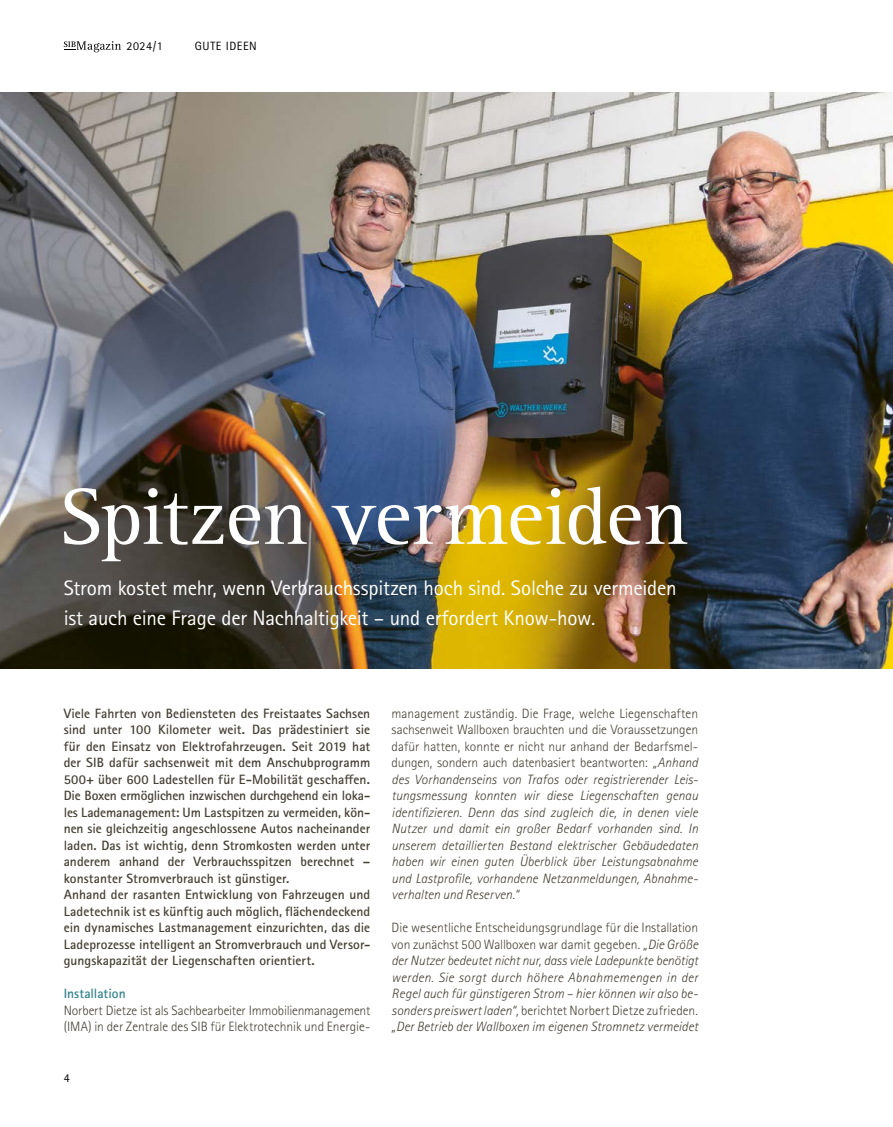
<style>
.page{position:relative;width:893px;height:1127px;background:#fff}
.page>*{position:absolute;margin:0;border:0;box-sizing:border-box;transform-origin:0 0}
.H2_-_Headline_-_Artikel_-_55_pt{font:82.5px "Rotis Serif Pro";letter-spacing:-.015em;color:#fff}
.H3_-_Subline_-_Artikel{font:21px/30px "Rotis Sans Serif Pro";letter-spacing:-.01em;color:#fff}
.P_-_Fließtext{font:italic 300 13.5px/16.5px "Rotis Sans Serif Pro";color:#454034;text-align:justify}
.P_-_Fließtext_bold{font:700 13.5px/16.5px "Rotis Sans Serif Pro";letter-spacing:.005em;color:#454034;text-align:justify}
.P_-_Fließtext-2{font:300 13.5px/16.5px "Rotis Sans Serif Pro";letter-spacing:-.005em;color:#454034}
.H5_-_Fließtext_-_Zwischenüberschrift{font:700 13.5px "Rotis Sans Serif Pro";color:#2f828a}
.t1{font:12px "Rotis Sans Serif Pro";letter-spacing:.05em;color:#000}
.s1{font-style:normal}
</style>
<div class="page">
<img style="left:0;top:92px;width:893px;height:576px">
<svg style="left:64px;top:41px;width:57px;height:11px"></svg>
<p class="t1" style="left:126px;top:39px;width:38px">2024/1</p>
<p class="t1" style="left:195px;top:39px;width:63px">GUTE IDEEN</p>
<p class="H2_-_Headline_-_Artikel_-_55_pt" style="left:58px;top:467px;width:632px">Spitzen vermeiden</p>
<p class="H3_-_Subline_-_Artikel" style="left:64px;top:573px;width:614px">Strom kostet mehr, wenn Verbrauchsspitzen hoch sind. Solche zu vermeiden ist auch eine Frage der Nachhaltigkeit – und erfordert Know-how.</p>
<p class="P_-_Fließtext_bold" style="left:64px;top:704px;width:308px">Viele Fahrten von Bediensteten des Freistaates Sachsen sind unter 100 Kilometer weit. Das prädestiniert sie für den Einsatz von Elektrofahrzeugen. Seit 2019 hat der SIB dafür sachsenweit mit dem Anschubprogramm 500+ über 600 Ladestellen für E-Mobilität geschaffen.</p>
<p class="P_-_Fließtext_bold" style="left:64px;top:787px;width:308px">Die Boxen ermöglichen inzwischen durchgehend ein loka&shy;les Lademanagement: Um Lastspitzen zu vermeiden, kön&shy;nen sie gleichzeitig angeschlossene Autos nacheinander laden. Das ist wichtig, denn Stromkosten werden unter anderem anhand der Verbrauchsspitzen berechnet – konstanter Stromverbrauch ist günstiger.</p>
<p class="P_-_Fließtext_bold" style="left:64px;top:886px;width:308px">Anhand der rasanten Entwicklung von Fahrzeugen und Ladetechnik ist es künftig auch möglich, flächendeckend ein dynamisches Lastmanagement einzurichten, das die Ladeprozesse intelligent an Stromverbrauch und Versor&shy;gungskapazität der Liegenschaften orientiert.</p>
<p class="H5_-_Fließtext_-_Zwischenüberschrift" style="left:64px;top:985px;width:63px">Installation</p>
<p class="P_-_Fließtext-2" style="left:64px;top:1002px;width:308px">Norbert Dietze ist als Sachbearbeiter Immobilienmanagement (IMA) in der Zentrale des SIB für Elektrotechnik und Energie-</p>
<p class="t1" style="left:64px;top:1071px;width:7px">4</p>
<p class="P_-_Fließtext" style="left:392px;top:705px;width:308px"><span class="s1">management zuständig. Die Frage, welche Liegenschaften sachsenweit Wallboxen brauchten und die Voraussetzungen dafür hatten, konnte er nicht nur anhand der Bedarfsmel&shy;dungen, sondern auch datenbasiert beantworten:</span> „Anhand des Vorhandenseins von Trafos oder registrierender Leis&shy;tungsmessung konnten wir diese Liegenschaften genau identifizieren. Denn das sind zugleich die, in denen viele Nutzer und damit ein großer Bedarf vorhanden sind. In unserem detaillierten Bestand elektrischer Gebäudedaten haben wir einen guten Überblick über Leistungsabnahme und Lastprofile, vorhandene Netzanmeldungen, Abnahme&shy;verhalten und Reserven.“</p>
<p class="P_-_Fließtext" style="left:392px;top:919px;width:308px"><span class="s1">Die wesentliche Entscheidungsgrundlage für die Installation von zunächst 500 Wallboxen war damit gegeben.</span> „Die Größe der Nutzer bedeutet nicht nur, dass viele Ladepunkte benötigt werden. Sie sorgt durch höhere Abnahmemengen in der Regel auch für günstigeren Strom – hier können wir also be&shy;sonders preiswert laden“, <span class="s1">berichtet Norbert Dietze zufrieden. </span>„Der Betrieb der Wallboxen im eigenen Stromnetz vermeidet</p>
</div>
